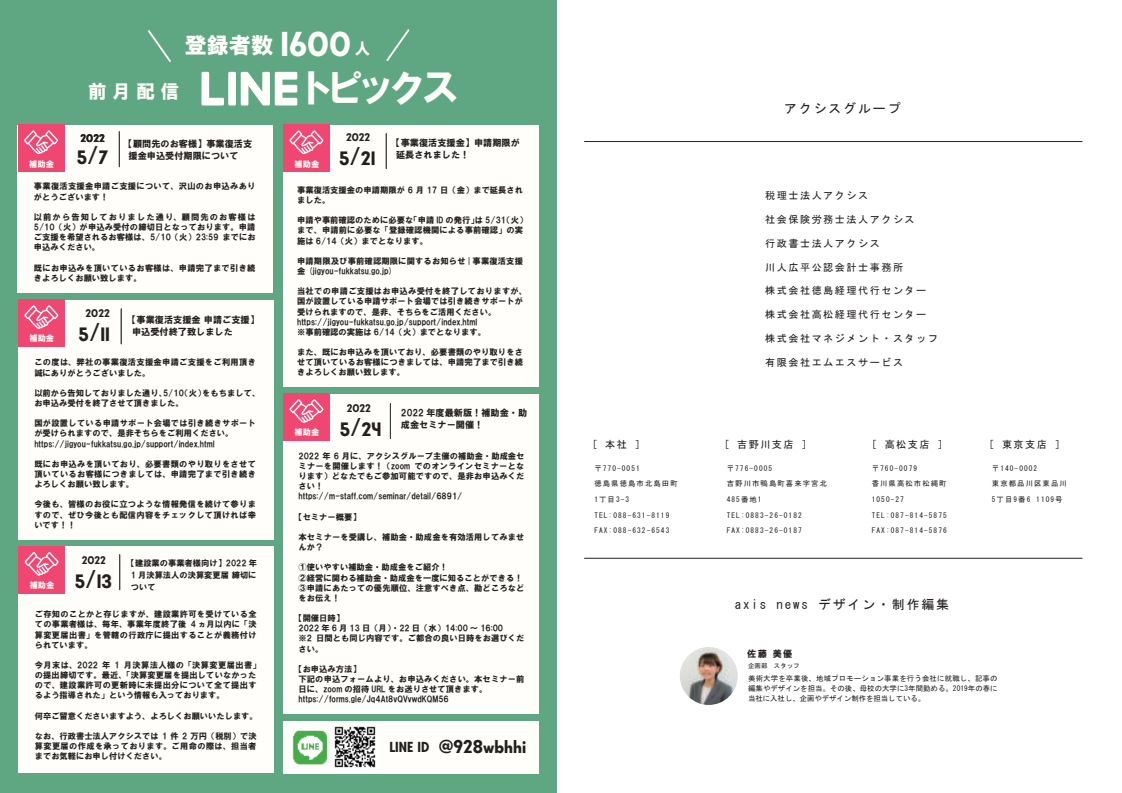
<style>
.page{position:relative;width:1122px;height:793px;background:#fff}
.page>*{position:absolute;margin:0;border:0;box-sizing:border-box;transform-origin:0 0}
.t1{font:39px "HGP Soei Kakugothic UB";color:#fffefa}
.t2{font:22.25px "HGP Soei Kakugothic UB";color:#fffefa}
.t3{font:700 19.5px "BN Axel Grotesk";color:#231f20}
.t4{font:18.75px "HGP Soei Kakugothic UB";color:#fffefa}
.t5{font:700 18.5px "BN Axel Grotesk";color:#231f20}
.t6{font:15.5px "HGP Soei Kakugothic UB";color:#fffefa}
.t7{font:13px "MS Gothic";letter-spacing:.145em;color:#231f20}
.t8{font:700 11px "BN Axel Grotesk";color:#231f20}
.t9{font:10.25px "MS Gothic";letter-spacing:.145em;color:#231f20}
.t10{font:10.25px "HGS Soei Kakugothic UB";color:#fffefa}
.t11{font:9.25px/12px "HGS Soei Kakugothic UB";color:#231f20}
.t12{font:9.25px "HGP Soei Kakugothic UB";color:#231f20}
.t13{font:8.25px/10.2px "HGS Soei Kakugothic UB";letter-spacing:.005em;color:#231f20}
.t14{font:8.25px/10.2px "HGS Soei Kakugothic UB";letter-spacing:.03em;color:#231f20}
.t15{font:8.25px "HGS Soei Kakugothic UB";color:#fffefa}
.t16{font:7.25px/15.8px "MS Gothic";letter-spacing:.145em;color:#231f20}
.t17{font:6.5px "MS Gothic";color:#231f20}
.s1{font-family:"BN Axel Grotesk";font-weight:700;font-size:34.75px}
.s2{font-family:"BN Axel Grotesk";font-weight:700;font-size:19.5px}
.s3{font-size:14.5px}
</style>
<div class="page">
<div style="left:0;top:0;width:556px;height:792px;background:#5fa782"></div>
<div style="left:18px;top:125px;width:255px;height:167px;background:#fffefa"></div>
<div style="left:18px;top:300px;width:255px;height:239px;background:#fffefa"></div>
<div style="left:283px;top:125px;width:255px;height:261px;background:#fffefa"></div>
<div style="left:283px;top:393px;width:255px;height:320px;background:#fffefa"></div>
<div style="left:18px;top:124px;width:46px;height:48px;background:#f04772"></div>
<svg style="left:24px;top:130px;width:34px;height:24px"></svg>
<div style="left:18px;top:299px;width:47px;height:47px;background:#f04772"></div>
<svg style="left:24px;top:305px;width:34px;height:24px"></svg>
<div style="left:19px;top:546px;width:255px;height:227px;background:#fffefa"></div>
<div style="left:18px;top:546px;width:47px;height:47px;background:#f04772"></div>
<svg style="left:25px;top:552px;width:34px;height:23px"></svg>
<div style="left:283px;top:124px;width:47px;height:48px;background:#f04772"></div>
<svg style="left:289px;top:130px;width:34px;height:24px"></svg>
<div style="left:283px;top:393px;width:47px;height:47px;background:#f04772"></div>
<svg style="left:289px;top:399px;width:34px;height:24px"></svg>
<div style="left:228px;top:72px;width:8px;height:33px;background:#fffefa"></div>
<svg style="left:201px;top:72px;width:23px;height:33px"></svg>
<svg style="left:241px;top:72px;width:56px;height:33px"></svg>
<svg style="left:148px;top:30px;width:23px;height:32px"></svg>
<svg style="left:386px;top:29px;width:24px;height:32px"></svg>
<hr style="left:119px;top:132px;width:1px;height:35px;background:#3e3e3f">
<hr style="left:121px;top:309px;width:1px;height:35px;background:#3e3e3f">
<hr style="left:119px;top:554px;width:1px;height:35px;background:#3e3e3f">
<hr style="left:386px;top:134px;width:1px;height:34px;background:#3e3e3f">
<hr style="left:390px;top:403px;width:1px;height:35px;background:#3e3e3f">
<div style="left:284px;top:720px;width:255px;height:53px;background:#fffefa"></div>
<img style="left:283px;top:713px;width:149px;height:61px">
<img style="left:332px;top:723px;width:46px;height:47px">
<hr style="left:584px;top:557px;width:497px;height:1px;background:#231f20">
<hr style="left:584px;top:141px;width:497px;height:1px;background:#231f20">
<img style="left:679px;top:647px;width:58px;height:58px;border-radius:29px">
<h2 class="t2" style="left:185px;top:34px;width:168px">登録者数 <span class="s1">1600</span></h2>
<h3 class="t6" style="left:355px;top:41px;width:17px">人</h3>
<h3 class="t4" style="left:88px;top:81px;width:93px">前月配信</h3>
<h3 class="t8" style="left:81px;top:132px;width:26px">2022</h3>
<p class="t11" style="left:77px;top:138px;width:177px;text-indent:47px">【顧問先のお客様】事業復活支<br><span class="s2">5/7</span> 援金申込受付期限について</p>
<p class="t14" style="left:34px;top:181px;width:223px">事業復活支援金申請ご支援について、沢山のお申込みありがとうございます！</p>
<p class="t13" style="left:34px;top:212px;width:223px;text-align:justify">以前から告知しておりました通り、顧問先のお客様は5/10（火）が申込み受付の締切日となっております。申請ご支援を希望されるお客様は、5/10（火）23:59 までにお申込みください。</p>
<p class="t14" style="left:34px;top:262px;width:223px">既にお申込みを頂いているお客様は、申請完了まで引き続きよろしくお願い致します。</p>
<p class="t11" style="left:132px;top:313px;width:128px;text-indent:-5px">【事業復活支援金 申請ご支援】申込受付終了致しました</p>
<p class="t15" style="left:29px;top:159px;width:26px">補助金</p>
<h3 class="t8" style="left:86px;top:307px;width:26px">2022</h3>
<h3 class="t3" style="left:79px;top:323px;width:33px">5/11</h3>
<p class="t15" style="left:29px;top:334px;width:26px">補助金</p>
<p class="t14" style="left:34px;top:357px;width:223px">この度は、弊社の事業復活支援金申請ご支援をご利用頂き誠にありがとうございました。</p>
<p class="t13" style="left:34px;top:387px;width:227px">以前から告知しておりました通り、5/10（火）をもちまして、お申込み受付を終了させて頂きました。</p>
<p class="t13" style="left:34px;top:418px;width:223px">国が設置している申請サポート会場では引き続きサポートが受けられますので、是非そちらをご利用ください。https://jigyou-fukkatsu.go.jp/support/index.html</p>
<p class="t13" style="left:34px;top:458px;width:223px;text-align:justify">既にお申込みを頂いており、必要書類のやり取りをさせて頂いているお客様につきましては、申請完了まで引き続きよろしくお願い致します。</p>
<p class="t13" style="left:34px;top:499px;width:223px;text-align:justify">今後も、皆様のお役に立つような情報発信を続けて参りますので、ぜひ今後とも配信内容をチェックして頂ければ幸いです！！</p>
<p class="t13" style="left:131px;top:557px;width:127px;line-height:12px;text-align:justify;text-indent:-4px">【建設業の事業者様向け】2022 年1 月決算法人の決算変更届 締切について</p>
<h3 class="t8" style="left:82px;top:554px;width:26px">2022</h3>
<h3 class="t3" style="left:75px;top:570px;width:39px">5/13</h3>
<p class="t15" style="left:30px;top:581px;width:26px">補助金</p>
<p class="t13" style="left:35px;top:609px;width:223px;text-align:justify">ご存知のことかと存じますが、建設業許可を受けている全ての事業者様は、毎年、事業年度終了後 4 ヵ月以内に「決算変更届出書」を管轄の行政庁に提出することが義務付けられています。</p>
<p class="t13" style="left:35px;top:659px;width:227px">今月末は、2022 年 1 月決算法人様の「決算変更届出書」の提出締切です。最近、「決算変更届を提出していなかったので、建設業許可の更新時に未提出分について全て提出するよう指導された」という情報も入っております。</p>
<p class="t13" style="left:35px;top:710px;width:224px">何卒ご留意くださいますよう、よろしくお願いいたします。</p>
<p class="t13" style="left:35px;top:730px;width:223px;text-align:justify">なお、行政書士法人アクシスでは 1 件 2 万円（税別）で決算変更届の作成を承っております。ご用命の際は、担当者までお気軽にお申し付けください。</p>
<h1 class="t1" style="left:306px;top:68px;width:153px">トピックス</h1>
<h3 class="t8" style="left:346px;top:131px;width:26px">2022</h3>
<h3 class="t3" style="left:339px;top:147px;width:38px">5/21</h3>
<p class="t13" style="left:297px;top:185px;width:227px">事業復活支援金の申請期限が 6 月 17 日（金）まで延長されました。</p>
<p class="t13" style="left:297px;top:215px;width:232px">申請や事前確認のために必要な「申請 ID の発行」は 5/31（火）まで、申請前に必要な「登録確認機関による事前確認」の実施は 6/14（火）までとなります。</p>
<p class="t13" style="left:297px;top:256px;width:227px">申請期限及び事前確認期限に関するお知らせ | 事業復活支援金 (jigyou-fukkatsu.go.jp)</p>
<p class="t13" style="left:297px;top:286px;width:231px">当社での申請ご支援はお申込み受付を終了しておりますが、国が設置している申請サポート会場では引き続きサポートが受けられますので、是非、そちらをご活用ください。https://jigyou-fukkatsu.go.jp/support/index.html<br>※事前確認の実施は 6/14（火）までとなります。</p>
<p class="t13" style="left:297px;top:347px;width:227px;text-align:justify">また、既にお申込みを頂いており、必要書類のやり取りをさせて頂いているお客様につきましては、申請完了まで引き続きよろしくお願い致します。</p>
<p class="t11" style="left:401px;top:406px;width:128px">2022 年度最新版！補助金・助成金セミナー開催！</p>
<p class="t11" style="left:396px;top:136px;width:125px;text-indent:-5px">【事業復活支援金】申請期限が延長されました！</p>
<p class="t15" style="left:294px;top:159px;width:26px">補助金</p>
<p class="t10" style="left:296px;top:166px;width:32px">補助金</p>
<h3 class="t8" style="left:346px;top:401px;width:26px">2022</h3>
<h3 class="t3" style="left:340px;top:418px;width:43px">5/24</h3>
<p class="t13" style="left:298px;top:451px;width:227px">2022 年 6 月に、アクシスグループ主催の補助金・助成金セミナーを開催します！（zoom でのオンラインセミナーとなります）どなたでもご参加可能ですので、是非お申込みください！<br>https://m-staff.com/seminar/detail/6891/</p>
<p class="t13" style="left:294px;top:511px;width:68px">【セミナー概要】</p>
<p class="t13" style="left:298px;top:532px;width:227px">本セミナーを受講し、補助金・助成金を有効活用してみませんか？</p>
<p class="t13" style="left:298px;top:562px;width:227px">①使いやすい補助金・助成金をご紹介！<br>②経営に関わる補助金・助成金を一度に知ることができる！<br>③申請にあたっての優先順位、注意すべき点、勘どころなどをお伝え！</p>
<p class="t13" style="left:298px;top:613px;width:227px;text-indent:-4px">【開催日時】<br>2022 年 6 月 13 日（月）・22 日（水）14:00 ～ 16:00<br>※2 日間とも同じ内容です。ご都合の良い日時をお選びください。</p>
<p class="t13" style="left:298px;top:663px;width:227px;text-indent:-4px">【お申込み方法】<br>下記の申込フォームより、お申込みください。本セミナー前日に、zoom の招待 URL をお送りさせて頂きます。https://forms.gle/Jq4At8vQVvwdKQM56</p>
<h3 class="t5" style="left:389px;top:735px;width:138px"><span class="s3">LINE ID</span> @928wbhhi</h3>
<p class="t15" style="left:294px;top:428px;width:26px">補助金</p>
<h3 class="t7" style="left:784px;top:102px;width:118px">アクシスグループ</h3>
<p class="t9" style="left:592px;top:439px;width:54px">[本社］</p>
<p class="t9" style="left:765px;top:190px;width:104px">税理士法人アクシス</p>
<p class="t9" style="left:765px;top:214px;width:151px">社会保険労務士法人アクシス</p>
<p class="t9" style="left:765px;top:238px;width:116px">行政書士法人アクシス</p>
<p class="t9" style="left:765px;top:262px;width:139px">川人広平公認会計士事務所</p>
<p class="t9" style="left:765px;top:285px;width:163px">株式会社徳島経理代行センター</p>
<p class="t9" style="left:765px;top:309px;width:163px">株式会社高松経理代行センター</p>
<p class="t9" style="left:765px;top:333px;width:174px">株式会社マネジメント・スタッフ</p>
<p class="t9" style="left:765px;top:357px;width:139px">有限会社エムエスサービス</p>
<p class="t9" style="left:724px;top:439px;width:89px">[ 吉野川支店 ］</p>
<p class="t9" style="left:871px;top:439px;width:78px">[ 高松支店 ］</p>
<p class="t16" style="left:594px;top:460px;width:85px">〒770-0051<br>徳島県徳島市北島田町<br>1丁目3-3<br>TEL:088-631-8119<br>FAX:088-632-6543</p>
<p class="t16" style="left:726px;top:460px;width:102px">〒776-0005<br>吉野川市鴨島町喜来字宮北<br>485番地1<br>TEL:0883-26-0182<br>FAX:0883-26-0187</p>
<p class="t16" style="left:871px;top:460px;width:77px">〒760-0079<br>香川県高松市松縄町<br>1050-27<br>TEL:087-814-5875<br>FAX:087-814-5876</p>
<h3 class="t7" style="left:734px;top:597px;width:216px">axis news デザイン・制作編集</h3>
<p class="t9" style="left:988px;top:439px;width:78px">[ 東京支店 ］</p>
<p class="t16" style="left:991px;top:460px;width:76px">〒140-0002<br>東京都品川区東品川<br>5丁目9番6 1109号</p>
<p class="t12" style="left:747px;top:649px;width:47px">佐藤 美優</p>
<p class="t17" style="left:748px;top:662px;width:53px">企画部　スタッフ</p>
<p class="t16" style="left:748px;top:673px;width:251px;line-height:10.2px;text-align:justify">美術大学を卒業後、地域プロモーション事業を行う会社に就職し、記事の編集やデザインを担当。その後、母校の大学に3年間勤める。2019年の春に当社に入社し、企画やデザイン制作を担当している。</p>
</div>
